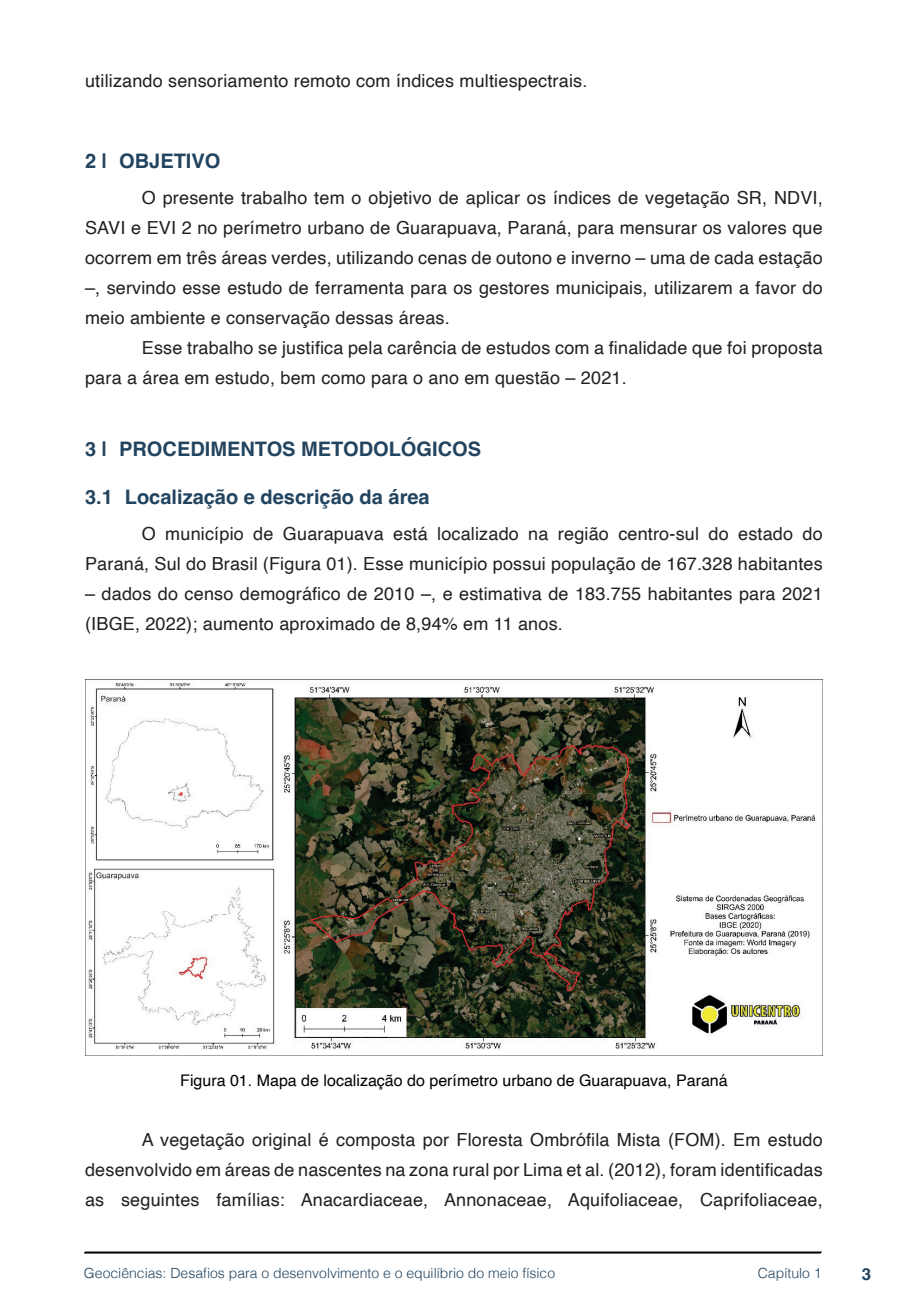
<style>
.page{position:relative;width:908px;height:1304px;background:#fff}
.page>*{position:absolute;margin:0;border:0;box-sizing:border-box;transform-origin:0 0}
.t1{font:700 20px "Helvetica";color:#23445f}
.txt{font:18px/30px "Helvetica";letter-spacing:.01em;color:#231f20;text-align:justify}
.t2{font:700 16.8px "Helvetica";color:#23445f}
.imagens_graf_tab{font:16px "Helvetica";color:#000}
.t3{font:300 14px "Helvetica";color:#23445f}
</style>
<div class="page">
<svg style="left:84px;top:1251px;width:737px;height:3px;background:#515151"></svg>
<img style="left:85px;top:680px;width:731px;height:375px">
<p class="txt" style="left:85px;top:66px;width:503px">utilizando sensoriamento remoto com índices multiespectrais.</p>
<p class="t1" style="left:85px;top:149px;width:137px">2 | OBJETIVO</p>
<p class="txt" style="left:85px;top:183px;width:738px;text-indent:57px">O presente trabalho tem o objetivo de aplicar os índices de vegetação SR, NDVI, SAVI e EVI 2 no perímetro urbano de Guarapuava, Paraná, para mensurar os valores que ocorrem em três áreas verdes, utilizando cenas de outono e inverno – uma de cada estação –, servindo esse estudo de ferramenta para os gestores municipais, utilizarem a favor do meio ambiente e conservação dessas áreas.</p>
<p class="txt" style="left:85px;top:333px;width:738px;text-indent:57px">Esse trabalho se justifica pela carência de estudos com a finalidade que foi proposta para a área em estudo, bem como para o ano em questão – 2021.</p>
<p class="t1" style="left:85px;top:437px;width:397px">3 | PROCEDIMENTOS METODOLÓGICOS</p>
<p class="t1" style="left:85px;top:485px;width:346px">3.1 Localização e descrição da área</p>
<p class="txt" style="left:85px;top:519px;width:738px;text-align:right">O município de Guarapuava está localizado na região centro-sul do estado do<br>Paraná, Sul do Brasil (Figura 01). Esse município possui população de 167.328 habitantes</p>
<p class="txt" style="left:85px;top:579px;width:738px">– dados do censo demográfico de 2010 –, e estimativa de 183.755 habitantes para 2021 (IBGE, 2022); aumento aproximado de 8,94% em 11 anos.</p>
<p class="imagens_graf_tab" style="left:180px;top:1068px;width:548px">Figura 01. Mapa de localização do perímetro urbano de Guarapuava, Paraná</p>
<p class="txt" style="left:85px;top:1125px;width:738px;text-indent:57px">A vegetação original é composta por Floresta Ombrófila Mista (FOM). Em estudo desenvolvido em áreas de nascentes na zona rural por Lima et al. (2012), foram identificadas as seguintes famílias: Anacardiaceae, Annonaceae, Aquifoliaceae, Caprifoliaceae,</p>
<p class="t3" style="left:84px;top:1261px;width:472px">Geociências: Desafios para o desenvolvimento e o equilíbrio do meio físico</p>
<p class="t3" style="left:757px;top:1261px;width:65px">Capítulo 1</p>
<p class="t2" style="left:861px;top:1264px;width:11px">3</p>
</div>
